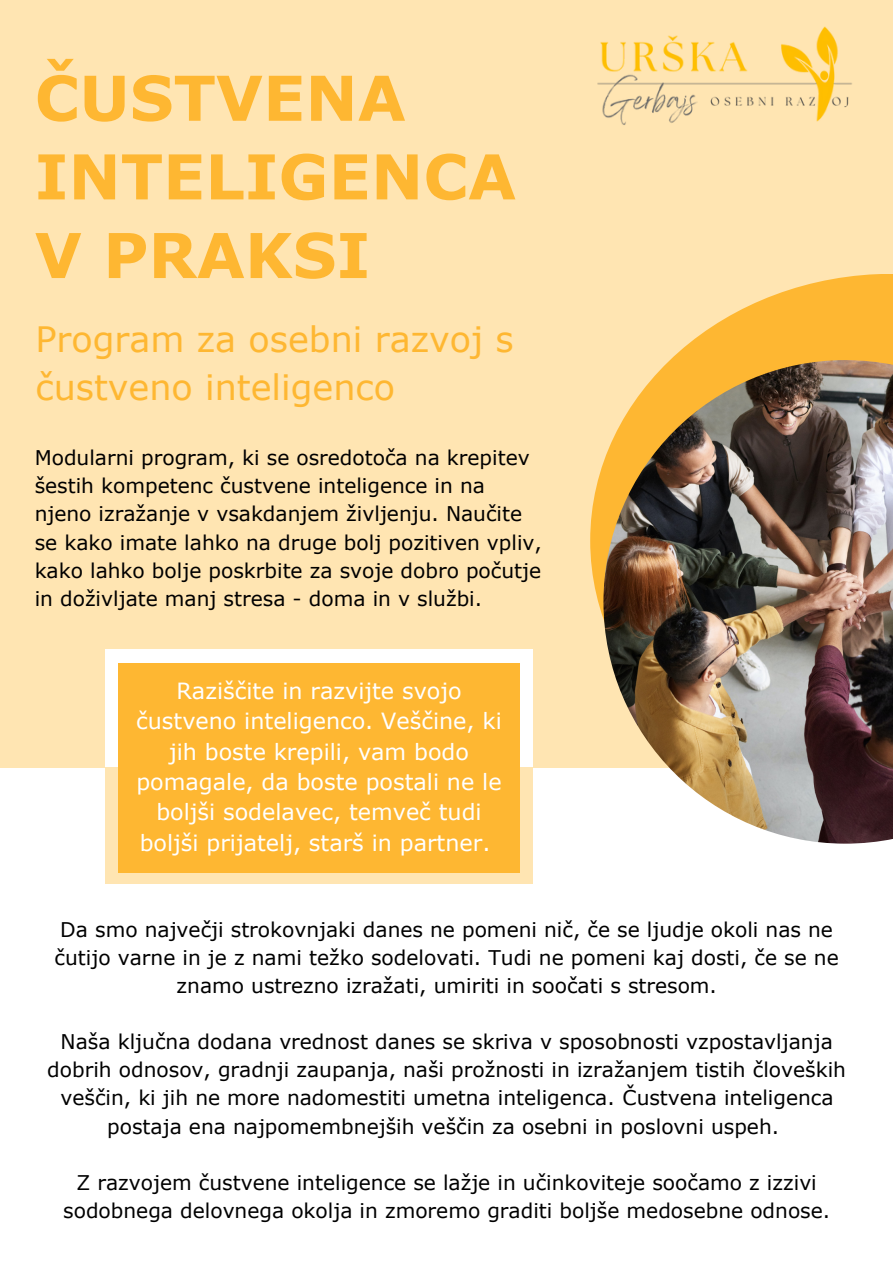
<style>
.page{position:relative;width:893px;height:1264px;background:#fff}
.page>*{position:absolute;margin:0;border:0;box-sizing:border-box;transform-origin:0 0}
.t1{font:700 61.8px/78.6px "Verdana";color:#feb732}
.t2{font:34.95px/48px "Verdana";color:#feb732}
.t3{font:22.35px/30.3px "Verdana";color:#fff;text-align:center}
.t4{font:20.25px/28px "Verdana";color:#000;text-align:center}
</style>
<div class="page">
<div style="left:0;top:0;width:892px;height:767px;background:#ffe5b2"></div>
<div style="left:105px;top:649px;width:427px;height:257px;background:#fff"></div>
<div style="left:105px;top:767px;width:427px;height:117px;background:#ffe5b2"></div>
<div style="left:118px;top:663px;width:402px;height:209px;background:#feb732"></div>
<svg style="left:590px;top:274px;width:302px;height:494px"></svg>
<img style="left:603px;top:360px;width:289px;height:483px">
<img style="left:597px;top:26px;width:255px;height:99px">
<p class="t1" style="left:35px;top:57px;width:483px">ČUSTVENA<br>INTELIGENCA<br>V PRAKSI</p>
<p class="t2" style="left:35px;top:314px;width:479px">Program za osebni razvoj s čustveno inteligenco</p>
<p class="t4" style="left:35px;top:443px;width:508px;text-align:left">Modularni program, ki se osredotoča na krepitev šestih kompetenc čustvene inteligence in na njeno izražanje v vsakdanjem življenju. Naučite se kako imate lahko na druge bolj pozitiven vpliv, kako lahko bolje poskrbite za svoje dobro počutje in doživljate manj stresa - doma in v službi.</p>
<p class="t3" style="left:136px;top:675px;width:367px">Raziščite in razvijte svojo čustveno inteligenco. Veščine, ki jih boste krepili, vam bodo pomagale, da boste postali ne le boljši sodelavec, temveč tudi boljši prijatelj, starš in partner.</p>
<p class="t4" style="left:55px;top:914px;width:785px">Da smo največji strokovnjaki danes ne pomeni nič, če se ljudje okoli nas ne čutijo varne in je z nami težko sodelovati. Tudi ne pomeni kaj dosti, če se ne znamo ustrezno izražati, umiriti in soočati s stresom.</p>
<p class="t4" style="left:47px;top:1027px;width:800px">Naša ključna dodana vrednost danes se skriva v sposobnosti vzpostavljanja dobrih odnosov, gradnji zaupanja, naši prožnosti in izražanjem tistih človeških veščin, ki jih ne more nadomestiti umetna inteligenca. Čustvena inteligenca postaja ena najpomembnejših veščin za osebni in poslovni uspeh.</p>
<p class="t4" style="left:63px;top:1167px;width:768px">Z razvojem čustvene inteligence se lažje in učinkoviteje soočamo z izzivi sodobnega delovnega okolja in zmoremo graditi boljše medosebne odnose.</p>
</div>
